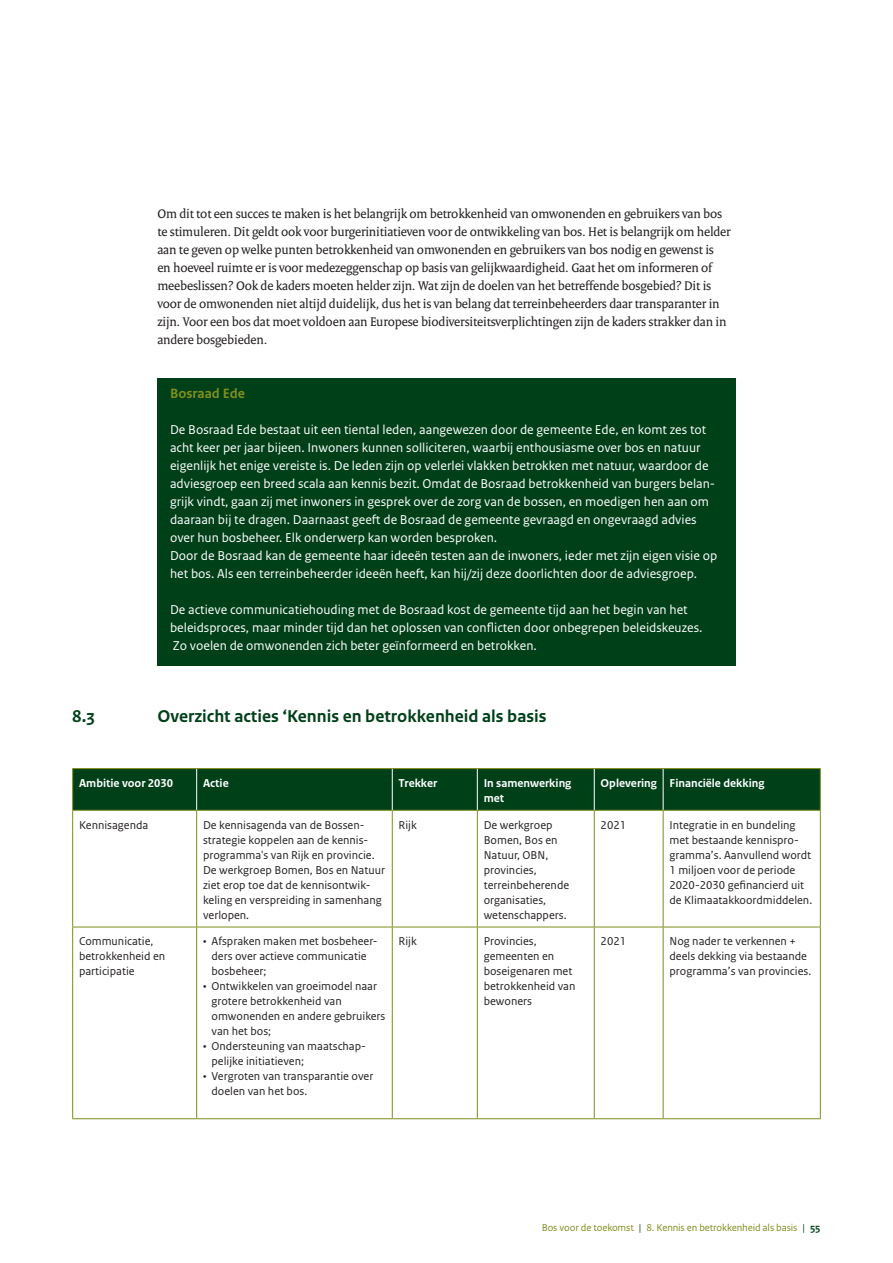
<style>
.page{position:relative;width:893px;height:1263px;background:#fff}
.page>*{position:absolute;margin:0;border:0;box-sizing:border-box;transform-origin:0 0}
.t1{font:700 18px "Rijksoverheid Sans Text";color:#004019}
._20_RO_Kader_Subkop{font:700 14.25px "Rijksoverheid Sans Text";color:#808d1d}
._21_RO_Kader_Broodte{font:13.5px/18px "Rijksoverheid Sans Text";color:#fff}
._10_RO_Broodtekst_Se{font:13.5px/18px "Rijksoverheid Serif";letter-spacing:-.01em;color:#231f20}
._32_RO_Tabel_Broodte{font:12px/15px "Rijksoverheid Sans Text";color:#231f20}
._31_RO_Tabel_Tussenk{font:700 12px/15px "Rijksoverheid Sans Text";color:#fff}
.t2{font:10.5px "Rijksoverheid Sans Text";letter-spacing:-.01em;color:#808d1d}
.s1{color:#004019}
.s2{font-weight:700;color:#004019}
</style>
<div class="page">
<div style="left:157px;top:378px;width:579px;height:35px;background:#004019"></div>
<div style="left:157px;top:410px;width:579px;height:183px;background:#004019"></div>
<div style="left:157px;top:590px;width:579px;height:75px;background:#004019"></div>
<div style="left:73px;top:769px;width:747px;height:41px;background:#004019"></div>
<hr style="left:72px;top:768px;width:125px;height:1px;background:#808d1d">
<hr style="left:72px;top:769px;width:1px;height:41px;background:#808d1d">
<hr style="left:197px;top:768px;width:195px;height:1px;background:#808d1d">
<hr style="left:392px;top:768px;width:85px;height:1px;background:#808d1d">
<hr style="left:477px;top:768px;width:117px;height:1px;background:#808d1d">
<hr style="left:594px;top:768px;width:69px;height:1px;background:#808d1d">
<hr style="left:663px;top:768px;width:158px;height:1px;background:#808d1d">
<hr style="left:820px;top:769px;width:1px;height:41px;background:#808d1d">
<hr style="left:72px;top:810px;width:125px;height:1px;background:#808d1d">
<hr style="left:72px;top:811px;width:1px;height:116px;background:#808d1d">
<hr style="left:197px;top:810px;width:195px;height:1px;background:#808d1d">
<hr style="left:196px;top:811px;width:1px;height:116px;background:#808d1d">
<hr style="left:392px;top:810px;width:85px;height:1px;background:#808d1d">
<hr style="left:392px;top:811px;width:1px;height:116px;background:#808d1d">
<hr style="left:477px;top:810px;width:117px;height:1px;background:#808d1d">
<hr style="left:477px;top:811px;width:1px;height:116px;background:#808d1d">
<hr style="left:594px;top:810px;width:69px;height:1px;background:#808d1d">
<hr style="left:594px;top:811px;width:1px;height:116px;background:#808d1d">
<hr style="left:663px;top:810px;width:158px;height:1px;background:#808d1d">
<hr style="left:663px;top:811px;width:1px;height:116px;background:#808d1d">
<hr style="left:820px;top:811px;width:1px;height:116px;background:#808d1d">
<hr style="left:72px;top:927px;width:125px;height:1px;background:#808d1d">
<hr style="left:72px;top:927px;width:1px;height:191px;background:#808d1d">
<hr style="left:197px;top:927px;width:195px;height:1px;background:#808d1d">
<hr style="left:196px;top:927px;width:1px;height:191px;background:#808d1d">
<hr style="left:392px;top:927px;width:85px;height:1px;background:#808d1d">
<hr style="left:392px;top:927px;width:1px;height:191px;background:#808d1d">
<hr style="left:477px;top:927px;width:117px;height:1px;background:#808d1d">
<hr style="left:477px;top:927px;width:1px;height:191px;background:#808d1d">
<hr style="left:594px;top:927px;width:69px;height:1px;background:#808d1d">
<hr style="left:594px;top:927px;width:1px;height:191px;background:#808d1d">
<hr style="left:663px;top:927px;width:158px;height:1px;background:#808d1d">
<hr style="left:663px;top:927px;width:1px;height:191px;background:#808d1d">
<hr style="left:820px;top:927px;width:1px;height:191px;background:#808d1d">
<hr style="left:72px;top:1118px;width:125px;height:1px;background:#808d1d">
<hr style="left:197px;top:1118px;width:195px;height:1px;background:#808d1d">
<hr style="left:392px;top:1118px;width:85px;height:1px;background:#808d1d">
<hr style="left:477px;top:1118px;width:117px;height:1px;background:#808d1d">
<hr style="left:594px;top:1118px;width:69px;height:1px;background:#808d1d">
<hr style="left:663px;top:1118px;width:158px;height:1px;background:#808d1d">
<hr style="left:196px;top:769px;width:1px;height:41px;background:#fff">
<hr style="left:392px;top:769px;width:1px;height:41px;background:#fff">
<hr style="left:477px;top:769px;width:1px;height:41px;background:#fff">
<hr style="left:594px;top:769px;width:1px;height:41px;background:#fff">
<hr style="left:663px;top:769px;width:1px;height:41px;background:#fff">
<p class="_10_RO_Broodtekst_Se" style="left:157px;top:204px;width:575px">Om dit tot een succes te maken is het belangrijk om betrokkenheid van omwonenden en gebruikers van bos te stimuleren. Dit geldt ook voor burgerinitiatieven voor de ontwikkeling van bos. Het is belangrijk om helder aan te geven op welke punten betrokkenheid van omwonenden en gebruikers van bos nodig en gewenst is<br>en hoeveel ruimte er is voor medezeggenschap op basis van gelijkwaardigheid. Gaat het om informeren of meebeslissen? Ook de kaders moeten helder zijn. Wat zijn de doelen van het betreffende bosgebied? Dit is voor de omwonenden niet altijd duidelijk, dus het is van belang dat terreinbeheerders daar transparanter in zijn. Voor een bos dat moet voldoen aan Europese biodiversiteitsverplichtingen zijn de kaders strakker dan in andere bosgebieden.</p>
<p class="_20_RO_Kader_Subkop" style="left:170px;top:385px;width:76px">Bosraad Ede</p>
<p class="_21_RO_Kader_Broodte" style="left:170px;top:421px;width:549px">De Bosraad Ede bestaat uit een tiental leden, aangewezen door de gemeente Ede, en komt zes tot acht keer per jaar bijeen. Inwoners kunnen solliciteren, waarbij enthousiasme over bos en natuur eigenlijk het enige vereiste is. De leden zijn op velerlei vlakken betrokken met natuur, waardoor de adviesgroep een breed scala aan kennis bezit. Omdat de Bosraad betrokkenheid van burgers belan&shy;grijk vindt, gaan zij met inwoners in gesprek over de zorg van de bossen, en moedigen hen aan om daaraan bij te dragen. Daarnaast geeft de Bosraad de gemeente gevraagd en ongevraagd advies over hun bosbeheer. Elk onderwerp kan worden besproken.<br>Door de Bosraad kan de gemeente haar ideeën testen aan de inwoners, ieder met zijn eigen visie op het bos. Als een terreinbeheerder ideeën heeft, kan hij/zij deze doorlichten door de adviesgroep.</p>
<p class="_21_RO_Kader_Broodte" style="left:170px;top:601px;width:534px">De actieve communicatiehouding met de Bosraad kost de gemeente tijd aan het begin van het beleidsproces, maar minder tijd dan het oplossen van conflicten door onbegrepen beleidskeuzes.<br>Zo voelen de omwonenden zich beter geïnformeerd en betrokken.</p>
<p class="t1" style="left:72px;top:706px;width:24px">8.3</p>
<p class="t1" style="left:157px;top:706px;width:391px">Overzicht acties ‘Kennis en betrokkenheid als basis</p>
<p class="_31_RO_Tabel_Tussenk" style="left:79px;top:776px;width:96px">Ambitie voor 2030</p>
<p class="_31_RO_Tabel_Tussenk" style="left:203px;top:776px;width:27px">Actie</p>
<p class="_31_RO_Tabel_Tussenk" style="left:399px;top:776px;width:40px">Trekker</p>
<p class="_31_RO_Tabel_Tussenk" style="left:484px;top:776px;width:89px">In samenwerking met</p>
<p class="_31_RO_Tabel_Tussenk" style="left:601px;top:776px;width:58px">Oplevering</p>
<p class="_31_RO_Tabel_Tussenk" style="left:669px;top:776px;width:96px">Financiële dekking</p>
<p class="_32_RO_Tabel_Broodte" style="left:79px;top:817px;width:71px">Kennisagenda</p>
<p class="_32_RO_Tabel_Broodte" style="left:203px;top:817px;width:183px">De kennisagenda van de Bossen&shy;strategie koppelen aan de kennis&shy;programma's van Rijk en provincie.<br>De werkgroep Bomen, Bos en Natuur ziet erop toe dat de kennisontwik&shy;keling en verspreiding in samenhang verlopen.</p>
<p class="_32_RO_Tabel_Broodte" style="left:399px;top:817px;width:20px">Rijk</p>
<p class="_32_RO_Tabel_Broodte" style="left:484px;top:817px;width:87px">De werkgroep<br>Bomen, Bos en<br>Natuur, OBN, provincies, terreinbeherende organisaties, wetenschappers.</p>
<p class="_32_RO_Tabel_Broodte" style="left:601px;top:817px;width:27px">2021</p>
<p class="_32_RO_Tabel_Broodte" style="left:669px;top:817px;width:144px">Integratie in en bundeling met bestaande kennispro&shy;gramma’s. Aanvullend wordt<br>1 miljoen voor de periode<br>2020-2030 gefinancierd uit de Klimaatakkoordmiddelen.</p>
<p class="_32_RO_Tabel_Broodte" style="left:79px;top:934px;width:88px">Communicatie, betrokkenheid en participatie</p>
<p class="_32_RO_Tabel_Broodte" style="left:212px;top:934px;width:167px;text-indent:-9px">• Afspraken maken met bosbeheer&shy;ders over actieve communicatie bosbeheer;</p>
<p class="_32_RO_Tabel_Broodte" style="left:212px;top:979px;width:175px;text-indent:-9px">• Ontwikkelen van groeimodel naar grotere betrokkenheid van omwonenden en andere gebruikers van het bos;</p>
<p class="_32_RO_Tabel_Broodte" style="left:212px;top:1039px;width:154px;text-indent:-9px">• Ondersteuning van maatschap&shy;pelijke initiatieven;</p>
<p class="_32_RO_Tabel_Broodte" style="left:212px;top:1069px;width:163px;text-indent:-9px">• Vergroten van transparantie over doelen van het bos.</p>
<p class="_32_RO_Tabel_Broodte" style="left:399px;top:934px;width:20px">Rijk</p>
<p class="_32_RO_Tabel_Broodte" style="left:484px;top:934px;width:93px">Provincies, gemeenten en boseigenaren met betrokkenheid van bewoners</p>
<p class="_32_RO_Tabel_Broodte" style="left:601px;top:934px;width:27px">2021</p>
<p class="_32_RO_Tabel_Broodte" style="left:669px;top:934px;width:143px">Nog nader te verkennen + deels dekking via bestaande programma’s van provincies.</p>
<p class="t2" style="left:542px;top:1221px;width:280px">Bos voor de toekomst <span class="s1">|</span> 8. Kennis en betrokkenheid als basis <span class="s1">|</span> <span class="s2">55</span></p>
</div>
